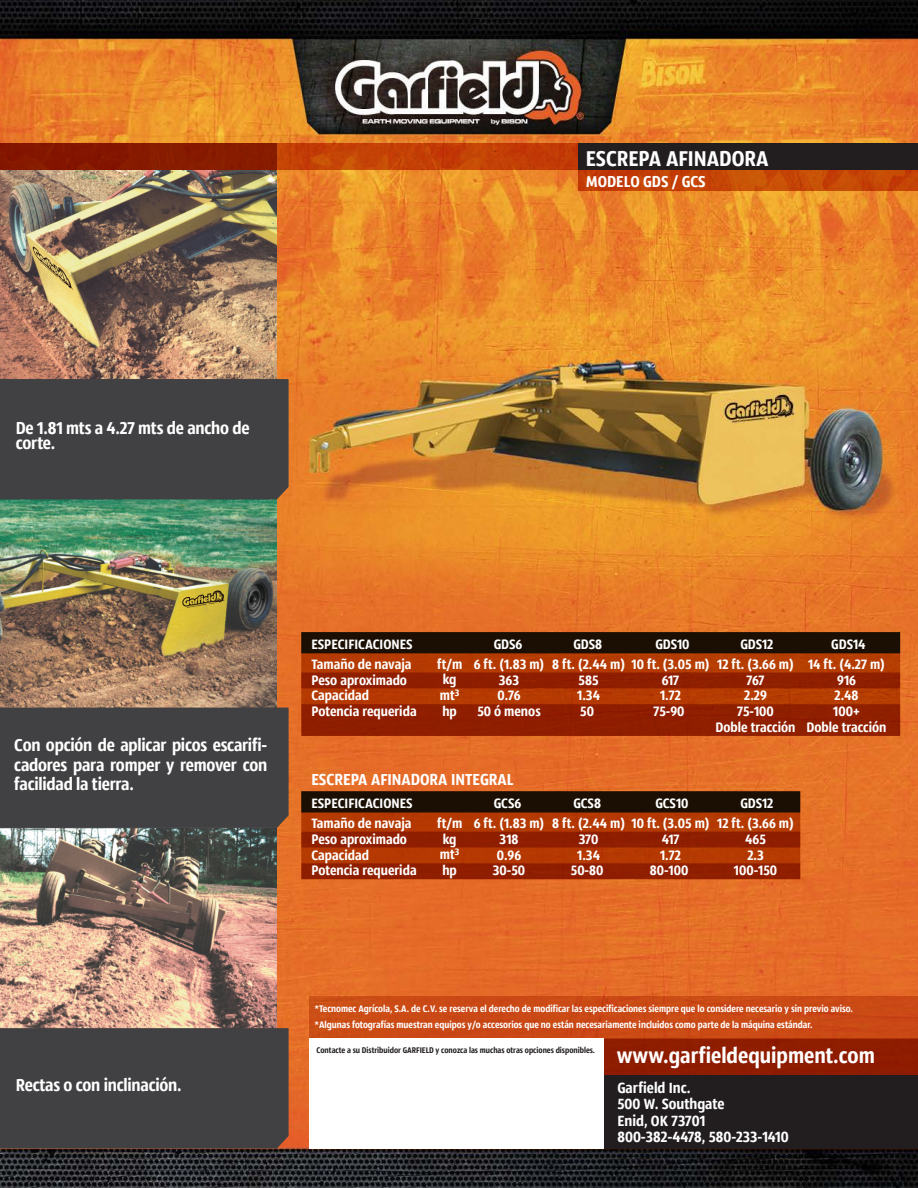
<style>
.page{position:relative;width:918px;height:1188px;background:#fff}
.page>*{position:absolute;margin:0;border:0;box-sizing:border-box;transform-origin:0 0}
.t1{font:22.5px "Sansus Webissimo";color:#fff}
.t2{font:18px/19.5px "Sansus Webissimo";letter-spacing:-.01em;color:#fff}
.t3{font:16.8px "Sansus Webissimo";color:#fff}
.t4{font:16.5px "Sansus Webissimo";color:#fff}
.t5{font:15.6px/16.2px "Sansus Webissimo";color:#fff}
.t6{font:14.25px/15.9px "Sansus Webissimo";color:#fff;text-align:center}
.t7{font:14.1px "Sansus Webissimo";color:#fff}
.t8{font:10.05px/16.5px "Sansus Webissimo";color:#fff}
.t9{font:8.55px "Sansus Webissimo";color:#221e1f}
</style>
<div class="page">
<img style="left:0;top:0;width:918px;height:1188px">
<svg style="left:0;top:143px;width:579px;height:27px;background:#a52d03"></svg>
<div style="left:579px;top:143px;width:339px;height:27px;background:#221e1f"></div>
<svg style="left:579px;top:170px;width:339px;height:21px;background:#c44506"></svg>
<div style="left:310px;top:996px;width:608px;height:153px;background:#ca4915"></div>
<div style="left:604px;top:1039px;width:314px;height:36px;background:#8f1d00"></div>
<div style="left:604px;top:1075px;width:314px;height:74px;background:#221e1f"></div>
<div style="left:310px;top:1039px;width:294px;height:110px;background:#fff"></div>
<img style="left:0;top:170px;width:277px;height:209px">
<img style="left:0;top:499px;width:277px;height:209px">
<img style="left:0;top:828px;width:277px;height:200px">
<div style="left:0;top:379px;width:289px;height:120px;background:#414042"></div>
<div style="left:0;top:708px;width:289px;height:120px;background:#414042"></div>
<div style="left:0;top:1028px;width:289px;height:120px;background:#414042"></div>
<svg style="left:301px;top:632px;width:599px;height:104px;background:#842501"></svg>
<svg style="left:301px;top:791px;width:499px;height:72px;background:#7a2902"></svg>
<div style="left:301px;top:832px;width:499px;height:15px;background:#8f1e00"></div>
<div style="left:301px;top:863px;width:499px;height:16px;background:#8f1e00"></div>
<h1 class="t1" style="left:586px;top:144px;width:184px">ESCREPA AFINADORA</h1>
<p class="t4" style="left:586px;top:171px;width:121px">MODELO GDS / GCS</p>
<p class="t2" style="left:16px;top:420px;width:235px;line-height:15px">De 1.81 mts a 4.27 mts de ancho de corte.</p>
<p class="t2" style="left:14px;top:735px;width:255px;text-align:justify">Con opción de aplicar picos escarifi&shy;cadores para romper y remover con facilidad la tierra.</p>
<p class="t6" style="left:311px;top:636px;width:103px">ESPECIFICACIONES</p>
<p class="t6" style="left:494px;top:635px;width:30px">GDS6</p>
<p class="t6" style="left:311px;top:656px;width:107px;text-align:left">Tamaño de navaja<br>Peso aproximado<br>Capacidad<br>Potencia requerida</p>
<p class="t6" style="left:437px;top:656px;width:27px;text-align:left">ft/m kg mt<sup>3</sup></p>
<p class="t6" style="left:474px;top:656px;width:72px">6 ft. (1.83 m)<br>363<br>0.76<br>50 ó menos</p>
<p class="t7" style="left:442px;top:703px;width:16px">hp</p>
<p class="t6" style="left:552px;top:633px;width:74px;line-height:20.1px">GDS8<br>8 ft. (2.44 m)</p>
<p class="t6" style="left:577px;top:671px;width:24px;text-align:justify">585<br>1.34<br>50</p>
<p class="t6" style="left:632px;top:633px;width:79px;line-height:20.1px">GDS10<br>10 ft. (3.05 m)</p>
<p class="t6" style="left:654px;top:671px;width:32px">617<br>1.72<br>75-90</p>
<p class="t6" style="left:717px;top:633px;width:78px;line-height:20.1px">GDS12<br>12 ft. (3.66 m)</p>
<p class="t6" style="left:716px;top:671px;width:81px">767<br>2.29<br>75-100<br>Doble tracción</p>
<p class="t6" style="left:808px;top:633px;width:78px;line-height:20.1px">GDS14<br>14 ft. (4.27 m)</p>
<p class="t6" style="left:807px;top:671px;width:81px">916<br>2.48<br>100+<br>Doble tracción</p>
<p class="t3" style="left:311px;top:769px;width:204px">ESCREPA AFINADORA INTEGRAL</p>
<p class="t6" style="left:311px;top:795px;width:103px">ESPECIFICACIONES</p>
<p class="t6" style="left:494px;top:795px;width:29px">GCS6</p>
<p class="t6" style="left:311px;top:815px;width:107px;text-align:left">Tamaño de navaja<br>Peso aproximado<br>Capacidad<br>Potencia requerida</p>
<p class="t6" style="left:437px;top:815px;width:27px;text-align:left">ft/m kg mt<sup>3</sup></p>
<p class="t6" style="left:474px;top:815px;width:72px">6 ft. (1.83 m)<br>318<br>0.96<br>30-50</p>
<p class="t7" style="left:442px;top:862px;width:16px">hp</p>
<p class="t6" style="left:552px;top:792px;width:74px;line-height:20.1px">GCS8<br>8 ft. (2.44 m)</p>
<p class="t6" style="left:571px;top:831px;width:34px">370<br>1.34<br>50-80</p>
<p class="t6" style="left:632px;top:792px;width:79px;line-height:20.1px">GCS10<br>10 ft. (3.05 m)</p>
<p class="t6" style="left:650px;top:831px;width:40px">417<br>1.72<br>80-100</p>
<p class="t6" style="left:717px;top:792px;width:78px;line-height:20.1px">GDS12<br>12 ft. (3.66 m)</p>
<p class="t6" style="left:734px;top:831px;width:45px">465<br>2.3<br>100-150</p>
<p class="t2" style="left:16px;top:1075px;width:167px">Rectas o con inclinación.</p>
<p class="t8" style="left:315px;top:1000px;width:540px">*Tecnomec Agrícola, S.A. de C.V. se reserva el derecho de modificar las especificaciones siempre que lo considere necesario y sin previo aviso. *Algunas fotografías muestran equipos y/o accesorios que no están necesariamente incluidos como parte de la máquina estándar.</p>
<p class="t9" style="left:316px;top:1045px;width:280px">Contacte a su Distribuidor GARFIELD y conozca las muchas otras opciones disponibles.</p>
<h1 class="t1" style="left:617px;top:1041px;width:259px">www.garfieldequipment.com</h1>
<p class="t5" style="left:618px;top:1079px;width:173px">Garfield Inc.<br>500 W. Southgate<br>Enid, OK 73701<br>800-382-4478, 580-233-1410</p>
</div>
